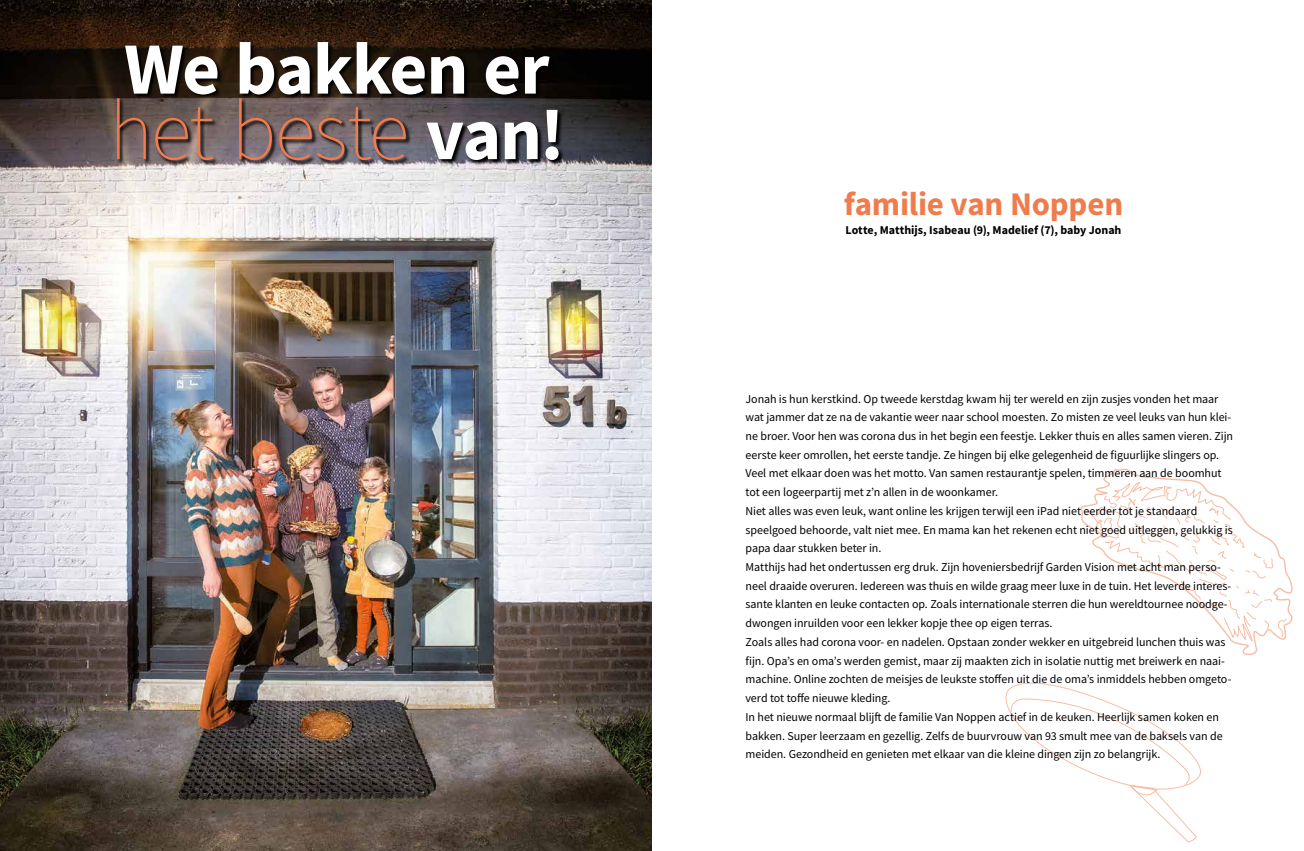
<style>
.page{position:relative;width:1304px;height:851px;background:#fff}
.page>*{position:absolute;margin:0;border:0;box-sizing:border-box;transform-origin:0 0}
.t1{font:200 84.2px "Source Sans Pro";letter-spacing:-.02em;color:#ef7c4d}
.t2{font:700 73.5px "Source Sans Pro";letter-spacing:-.015em;color:#fff}
.t3{font:700 33px "Source Sans Pro";letter-spacing:-.005em;color:#ef7c4d}
.t4{font:12px/18.7px "Source Sans Pro";letter-spacing:-.005em;color:#000}
.t5{font:700 12px "Source Sans Pro";color:#000}
.s1{font-weight:700;font-size:73.5px;color:#fff}
</style>
<div class="page">
<img style="left:0;top:0;width:652px;height:850px">
<svg style="left:117px;top:42px;width:447px;height:124px;background:#3d3534"></svg>
<svg style="left:1005px;top:682px;width:196px;height:161px"></svg>
<svg style="left:1080px;top:468px;width:213px;height:187px"></svg>
<h2 class="t2" style="left:124px;top:19px;width:427px">We bakken er</h2>
<h1 class="t1" style="left:109px;top:80px;width:457px">het beste <span class="s1">van!</span></h1>
<h3 class="t3" style="left:844px;top:182px;width:281px">familie van Noppen</h3>
<p class="t5" style="left:845px;top:222px;width:277px">Lotte, Matthijs, Isabeau (9), Madelief (7), baby Jonah</p>
<p class="t4" style="left:746px;top:389px;width:489px">Jonah is hun kerstkind. Op tweede kerstdag kwam hij ter wereld en zijn zusjes vonden het maar wat jammer dat ze na de vakantie weer naar school moesten. Zo misten ze veel leuks van hun klei&shy;ne broer. Voor hen was corona dus in het begin een feestje. Lekker thuis en alles samen vieren. Zijn eerste keer omrollen, het eerste tandje. Ze hingen bij elke gelegenheid de figuurlijke slingers op.<br>Veel met elkaar doen was het motto. Van samen restaurantje spelen, timmeren aan de boomhut tot een logeerpartij met z’n allen in de woonkamer.<br>Niet alles was even leuk, want online les krijgen terwijl een iPad niet eerder tot je standaard speelgoed behoorde, valt niet mee. En mama kan het rekenen echt niet goed uitleggen, gelukkig is papa daar stukken beter in.<br>Matthijs had het ondertussen erg druk. Zijn hoveniersbedrijf Garden Vision met acht man perso&shy;neel draaide overuren. Iedereen was thuis en wilde graag meer luxe in de tuin. Het leverde interes&shy;sante klanten en leuke contacten op. Zoals internationale sterren die hun wereldtournee noodge&shy;dwongen inruilden voor een lekker kopje thee op eigen terras.<br>Zoals alles had corona voor- en nadelen. Opstaan zonder wekker en uitgebreid lunchen thuis was fijn. Opa’s en oma’s werden gemist, maar zij maakten zich in isolatie nuttig met breiwerk en naai&shy;machine. Online zochten de meisjes de leukste stoffen uit die de oma’s inmiddels hebben omgeto&shy;verd tot toffe nieuwe kleding.<br>In het nieuwe normaal blijft de familie Van Noppen actief in de keuken. Heerlijk samen koken en bakken. Super leerzaam en gezellig. Zelfs de buurvrouw van 93 smult mee van de baksels van de meiden. Gezondheid en genieten met elkaar van die kleine dingen zijn zo belangrijk.</p>
</div>
